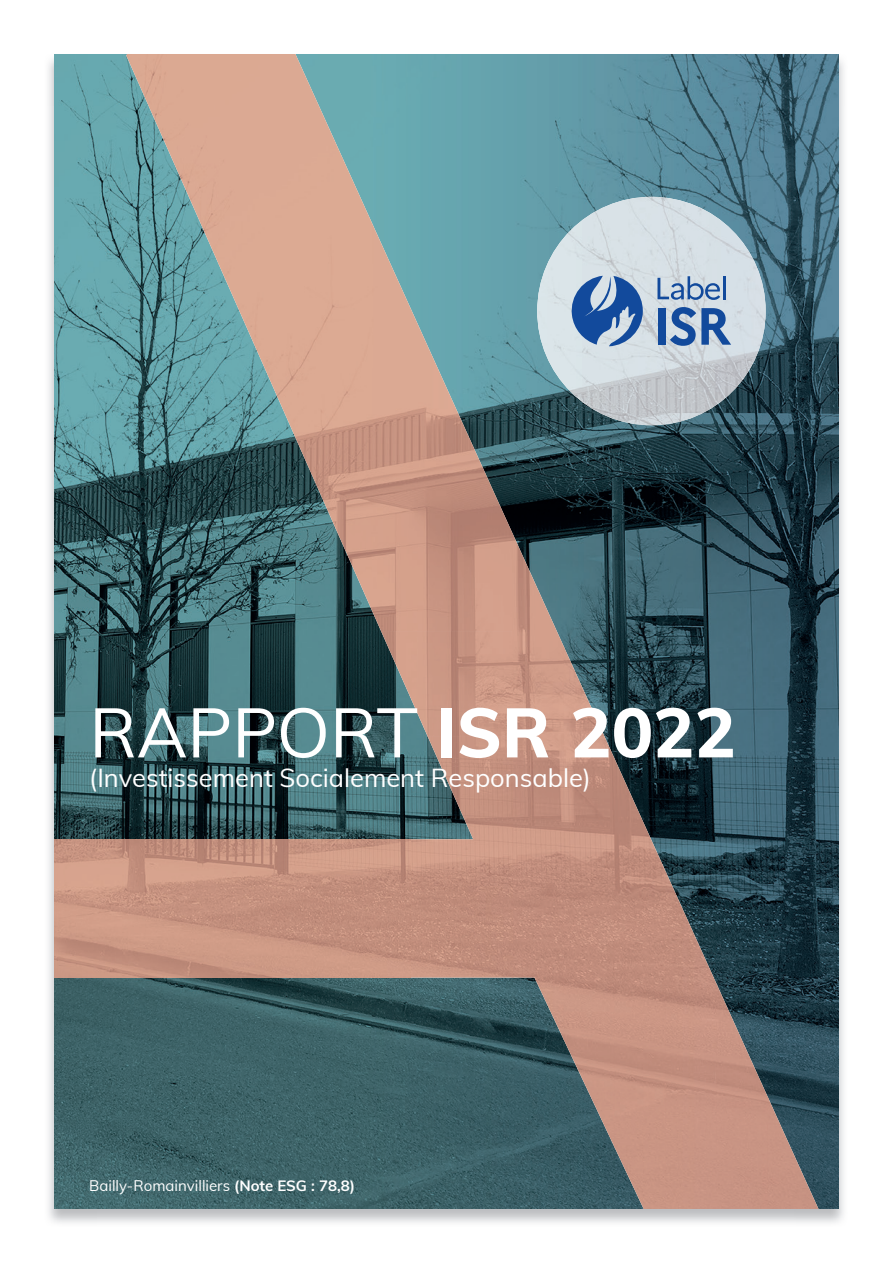
<style>
.page{position:relative;width:893px;height:1263px;background:#fff}
.page>*{position:absolute;margin:0;border:0;box-sizing:border-box;transform-origin:0 0}
.t1{font:69px "Muli";letter-spacing:-.005em;color:#fff}
.t2{font:25.5px "Muli";color:#fff}
.t3{font:15px "Muli";color:#fff}
.s1{font-weight:800}
.s2{font-weight:700}
</style>
<div class="page">
<img style="left:54px;top:54px;width:785px;height:1155px">
<img style="left:126px;top:54px;width:217px;height:105px">
<img style="left:172px;top:158px;width:219px;height:106px">
<img style="left:218px;top:264px;width:220px;height:105px">
<img style="left:265px;top:368px;width:221px;height:106px">
<img style="left:311px;top:473px;width:202px;height:159px">
<img style="left:512px;top:533px;width:52px;height:508px">
<img style="left:381px;top:631px;width:132px;height:106px">
<img style="left:563px;top:646px;width:52px;height:502px">
<img style="left:410px;top:736px;width:103px;height:241px">
<img style="left:614px;top:758px;width:52px;height:451px">
<img style="left:54px;top:839px;width:357px;height:138px">
<img style="left:666px;top:871px;width:51px;height:338px">
<img style="left:716px;top:984px;width:52px;height:225px">
<img style="left:768px;top:1097px;width:50px;height:112px">
<img style="left:537px;top:197px;width:229px;height:228px;border-radius:114px">
<svg style="left:570px;top:276px;width:73px;height:70px"></svg>
<svg style="left:657px;top:276px;width:63px;height:24px"></svg>
<hr style="left:723px;top:276px;width:2px;height:23px;background:#124a9c">
<div style="left:658px;top:308px;width:7px;height:37px;background:#124a9c"></div>
<svg style="left:670px;top:307px;width:61px;height:39px"></svg>
<h1 class="t1" style="left:89px;top:682px;width:648px">RAPPORT <span class="s1">ISR 2022</span></h1>
<p class="t2" style="left:89px;top:760px;width:503px">(Investissement Socialement Responsable)</p>
<p class="t3" style="left:89px;top:1175px;width:267px">Bailly-Romainvilliers <span class="s2">(Note ESG : 78,8)</span></p>
</div>
